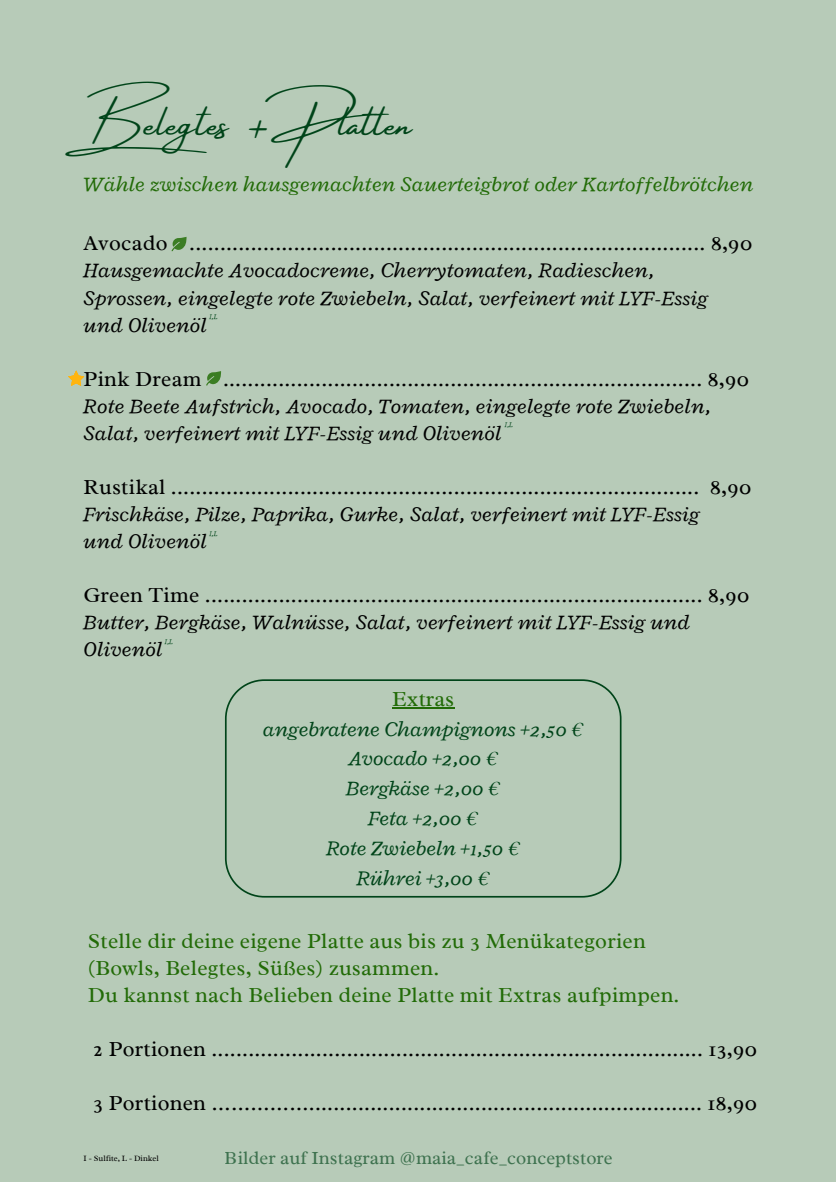
<style>
.page{position:relative;width:836px;height:1182px;background:#fff}
.page>*{position:absolute;margin:0;border:0;box-sizing:border-box;transform-origin:0 0}
.t1{font:40.5px "Amsterdam Four";letter-spacing:.01em;color:#004419}
.t2{font:21.75px/27px "Radley";letter-spacing:.01em;color:#000}
.t3{font:italic 21.75px/27px "Radley";letter-spacing:.01em;color:#000}
.t4{font:21.75px/27px "Radley";letter-spacing:.01em;color:#226b07}
.t5{font:italic 21.75px/29.8px "Radley";color:#004419;text-align:center}
.t6{font:italic 21.75px "Radley";letter-spacing:.01em;color:#226b07}
.t7{font:18.75px "Radley";color:#004419}
.t8{font:8.25px "Radley";color:#000}
.t9{font:italic 7.5px "Radley";color:#004419}
.s1{font-style:normal}
.s2{font-style:italic}
.s3{font-style:normal;color:#226b07}
</style>
<div class="page">
<div style="left:0;top:0;width:835px;height:1181px;background:#b7cbb8"></div>
<svg style="left:206px;top:371px;width:15px;height:14px"></svg>
<svg style="left:225px;top:679px;width:396px;height:218px"></svg>
<hr style="left:392px;top:706px;width:62px;height:2px;background:#226b07">
<svg style="left:171px;top:237px;width:15px;height:14px"></svg>
<svg style="left:68px;top:370px;width:16px;height:15px"></svg>
<h1 class="t1" style="left:66px;top:101px;width:348px">Belegtes + Platten</h1>
<h2 class="t6" style="left:84px;top:170px;width:671px">Wähle zwischen hausgemachten Sauerteigbrot oder Kartoffelbrötchen</h2>
<h2 class="t3" style="left:84px;top:230px;width:670px"><span class="s1">Avocado .................................................................................... 8,90<br></span>Hausgemachte Avocadocreme, Cherrytomaten, Radieschen,<br>Sprossen, eingelegte rote Zwiebeln, Salat, verfeinert mit LYF-Essig und Olivenöl</h2>
<h2 class="t3" style="left:84px;top:365px;width:666px"><span class="s1">Pink Dream .............................................................................. 8,90<br></span>Rote Beete Aufstrich, Avocado, Tomaten, eingelegte rote Zwiebeln,<br>Salat, verfeinert mit LYF-Essig und Olivenöl</h2>
<h2 class="t2" style="left:84px;top:473px;width:669px">Rustikal ...................................................................................... 8,90<br><span class="s2">Frischkäse, Pilze, Paprika, Gurke, Salat, verfeinert mit LYF-Essig<br>und Olivenöl</span></h2>
<h2 class="t2" style="left:84px;top:581px;width:667px">Green Time ................................................................................. 8,90<br><span class="s2">Butter, Bergkäse, Walnüsse, Salat, verfeinert mit LYF-Essig und<br>Olivenöl</span></h2>
<h2 class="t9" style="left:209px;top:312px;width:9px">I,L</h2>
<h2 class="t9" style="left:505px;top:420px;width:9px">I,L</h2>
<h4 class="t9" style="left:209px;top:528px;width:9px">I,L</h4>
<h4 class="t9" style="left:165px;top:636px;width:9px">I,L</h4>
<h4 class="t5" style="left:263px;top:683px;width:322px"><span class="s3">Extras<br></span>angebratene Champignons +2,50 €<br>Avocado +2,00 €<br>Bergkäse +2,00 €<br>Feta +2,00 €<br>Rote Zwiebeln +1,50 €<br>Rührei +3,00 €</h4>
<p class="t4" style="left:88px;top:927px;width:593px">Stelle dir deine eigene Platte aus bis zu 3 Menükategorien (Bowls, Belegtes, Süßes) zusammen.<br>Du kannst nach Belieben deine Platte mit Extras aufpimpen.</p>
<h4 class="t2" style="left:93px;top:1035px;width:665px">2 Portionen ................................................................................ 13,90</h4>
<p class="t2" style="left:93px;top:1089px;width:665px">3 Portionen ……………................................................................ 18,90</p>
<h2 class="t8" style="left:84px;top:1152px;width:77px">I - Sulfite, L - Dinkel</h2>
<p class="t7" style="left:225px;top:1145px;width:389px">Bilder auf Instagram @maia_cafe_conceptstore</p>
</div>
